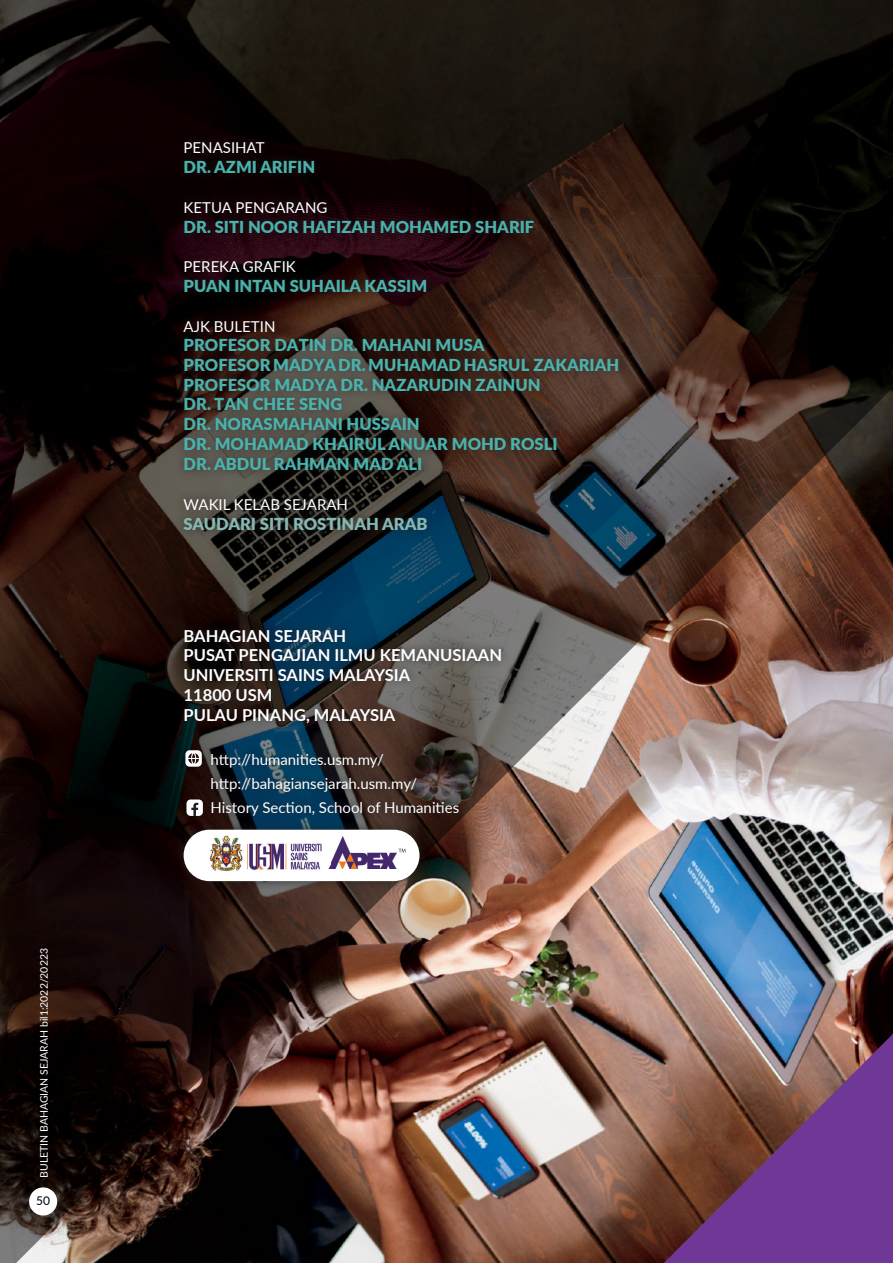
<style>
.page{position:relative;width:893px;height:1263px;background:#fff}
.page>*{position:absolute;margin:0;border:0;box-sizing:border-box;transform-origin:0 0}
.teks_artikel{font:900 16.5px/20px "Lato";color:#4ab1ab}
.teks_artikel-2{font:700 16.5px "Lato";color:#fff}
.teks_artikel-3{font:900 16.5px "Lato";color:#87b7b2}
.teks_artikel-4{font:15px "Lato";color:#fff}
.t1{font:12px "Lato";color:#000}
.t2{font:10.5px "Lato";color:#fff}
</style>
<div class="page">
<img style="left:0;top:0;width:893px;height:1263px">
<div style="left:175px;top:133px;width:460px;height:406px;background:#231f20;opacity:.75"></div>
<div style="left:175px;top:621px;width:336px;height:203px;background:#231f20;opacity:.75"></div>
<svg style="left:186px;top:799px;width:17px;height:17px"></svg>
<svg style="left:185px;top:750px;width:17px;height:17px"></svg>
<svg style="left:664px;top:1034px;width:229px;height:229px;fill:#703896"></svg>
<div style="left:174px;top:820px;width:255px;height:71px;background:#231f20;opacity:.75"></div>
<div style="left:184px;top:830px;width:235px;height:51px;background:#fff;border-radius:26px"></div>
<img style="left:209px;top:835px;width:113px;height:36px">
<img style="left:328px;top:837px;width:69px;height:32px">
<svg style="left:399px;top:849px;width:6px;height:3px"></svg>
<div style="left:29px;top:1187px;width:28px;height:28px;background:#fff;border-radius:50%"></div>
<p class="t2" style="left:36px;top:1178px;width:231px;rotate:-90deg">BULETIN BAHAGIAN SEJARAH bil1:2022/20223</p>
<p class="t1" style="left:36px;top:1191px;width:15px">50</p>
<p class="teks_artikel-4" style="left:184px;top:137px;width:83px">PENASIHAT</p>
<p class="teks_artikel" style="left:184px;top:156px;width:133px">DR. AZMI ARIFIN</p>
<p class="teks_artikel-4" style="left:184px;top:196px;width:145px">KETUA PENGARANG</p>
<p class="teks_artikel" style="left:184px;top:216px;width:352px">DR. SITI NOOR HAFIZAH MOHAMED SHARIF</p>
<p class="teks_artikel-4" style="left:184px;top:256px;width:114px">PEREKA GRAFIK</p>
<p class="teks_artikel" style="left:184px;top:275px;width:245px">PUAN INTAN SUHAILA KASSIM</p>
<p class="teks_artikel-4" style="left:184px;top:315px;width:93px">AJK BULETIN</p>
<p class="teks_artikel" style="left:184px;top:334px;width:437px">PROFESOR DATIN DR. MAHANI MUSA<br>PROFESOR MADYA DR. MUHAMAD HASRUL ZAKARIAH<br>PROFESOR MADYA DR. NAZARUDIN ZAINUN<br>DR. TAN CHEE SENG<br>DR. NORASMAHANI HUSSAIN<br>DR. MOHAMAD KHAIRUL ANUAR MOHD ROSLI<br>DR. ABDUL RAHMAN MAD ALI</p>
<p class="teks_artikel-4" style="left:184px;top:493px;width:166px">WAKIL KELAB SEJARAH</p>
<p class="teks_artikel-3" style="left:184px;top:511px;width:245px">SAUDARI SITI ROSTINAH ARAB</p>
<p class="teks_artikel-2" style="left:184px;top:623px;width:164px">BAHAGIAN SEJARAH</p>
<p class="teks_artikel-2" style="left:184px;top:643px;width:320px">PUSAT PENGAJIAN ILMU KEMANUSIAAN</p>
<p class="teks_artikel-2" style="left:184px;top:663px;width:228px">UNIVERSITI SAINS MALAYSIA</p>
<p class="teks_artikel-2" style="left:184px;top:683px;width:90px">11800 USM</p>
<p class="teks_artikel-2" style="left:184px;top:703px;width:213px">PULAU PINANG, MALAYSIA</p>
<p class="teks_artikel-4" style="left:210px;top:748px;width:175px">http://humanities.usm.my/</p>
<p class="teks_artikel-4" style="left:210px;top:772px;width:208px">http://bahagiansejarah.usm.my/</p>
<p class="teks_artikel-4" style="left:210px;top:796px;width:250px">History Section, School of Humanities</p>
</div>
